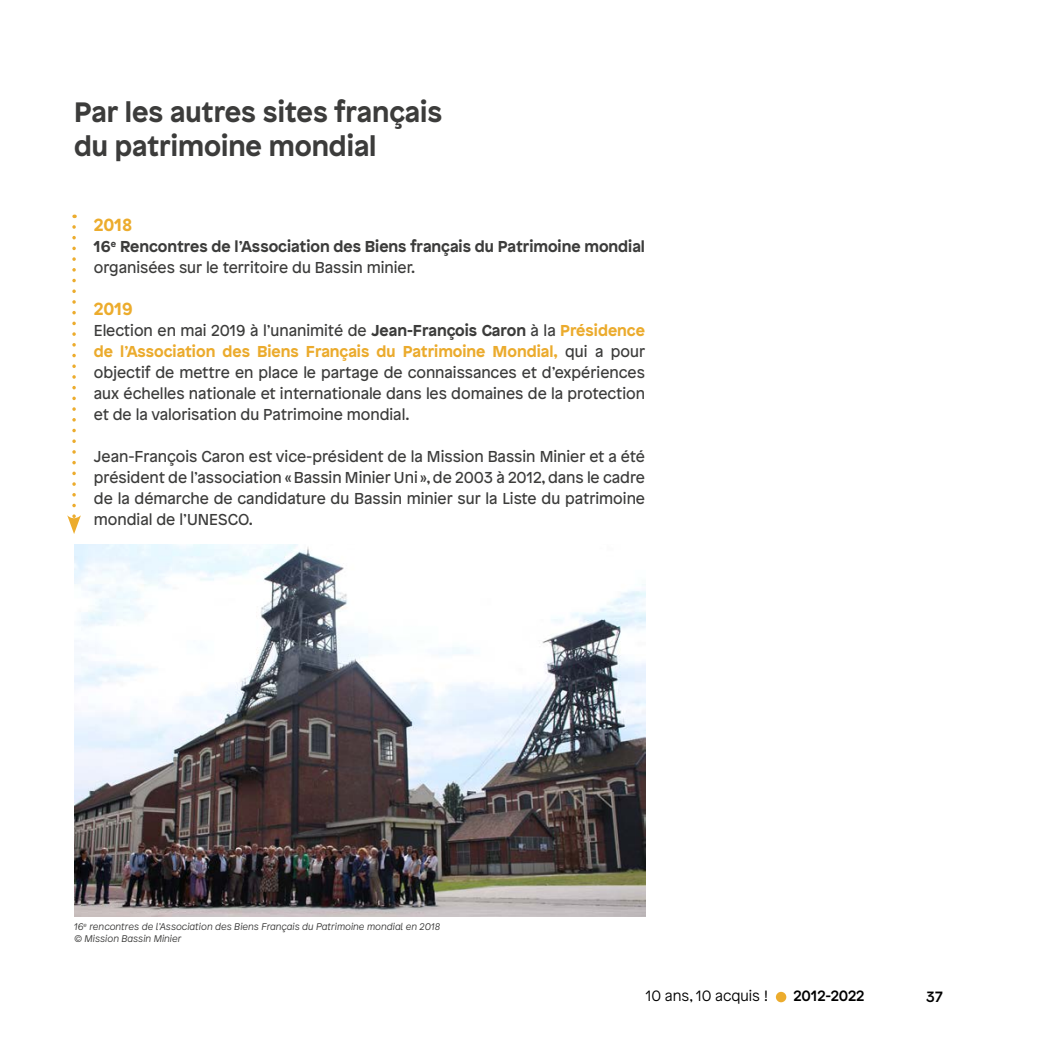
<style>
.page{position:relative;width:1042px;height:1042px;background:#fff}
.page>*{position:absolute;margin:0;border:0;box-sizing:border-box;transform-origin:0 0}
.t1{font:700 28px/33.6px "Patron";color:#3c3c3b}
.t2{font:700 17.5px "Patron";color:#ecac2d}
.t3{font:15.75px/21px "Patron";color:#3c3c3b;text-align:justify}
.t4{font:700 15.75px/21px "Patron";color:#3c3c3b}
.t5{font:300 14.88px "Patron";color:#000}
.t6{font:500 14.88px "Patron";color:#000}
.t7{font:italic 300 9.62px/11.5px "Patron";color:#3c3c3b}
.s1{font-weight:400}
.s2{font-weight:700}
.s3{font-weight:700;color:#ebab2d}
</style>
<div class="page">
<div style="left:776px;top:992px;width:10px;height:10px;background:#ecac2d;border-radius:50%"></div>
<img style="left:74px;top:544px;width:571px;height:372px">
<svg style="left:67px;top:227px;width:14px;height:307px"></svg>
<h1 class="t1" style="left:74px;top:93px;width:370px">Par les autres sites français du patrimoine mondial</h1>
<p class="t2" style="left:94px;top:211px;width:40px">2018</p>
<p class="t4" style="left:94px;top:235px;width:552px">16<sup>e</sup> Rencontres de l’Association des Biens français du Patrimoine mondial <span class="s1">organisées sur le territoire du Bassin minier.</span></p>
<p class="t2" style="left:94px;top:295px;width:40px">2019</p>
<p class="t3" style="left:94px;top:319px;width:553px">Election en mai 2019 à l’unanimité de <span class="s2">Jean-François Caron</span> à la <span class="s3">Présidence de l’Association des Biens Français du Patrimoine Mondial,</span> qui a pour objectif de mettre en place le partage de connaissances et d’expériences aux échelles nationale et internationale dans les domaines de la protection et de la valorisation du Patrimoine mondial.</p>
<p class="t3" style="left:94px;top:445px;width:553px">Jean-François Caron est vice-président de la Mission Bassin Minier et a été président de l’association « Bassin Minier Uni », de 2003 à 2012, dans le cadre de la démarche de candidature du Bassin minier sur la Liste du patrimoine mondial de l’UNESCO.</p>
<p class="t7" style="left:74px;top:920px;width:368px">16<sup>e</sup> rencontres de l’Association des Biens Français du Patrimoine mondial en 2018 © Mission Bassin Minier</p>
<p class="t5" style="left:646px;top:985px;width:124px">10 ans, 10 acquis !</p>
<p class="t6" style="left:793px;top:984px;width:72px">2012-2022</p>
<p class="t6" style="left:926px;top:985px;width:18px">37</p>
</div>
